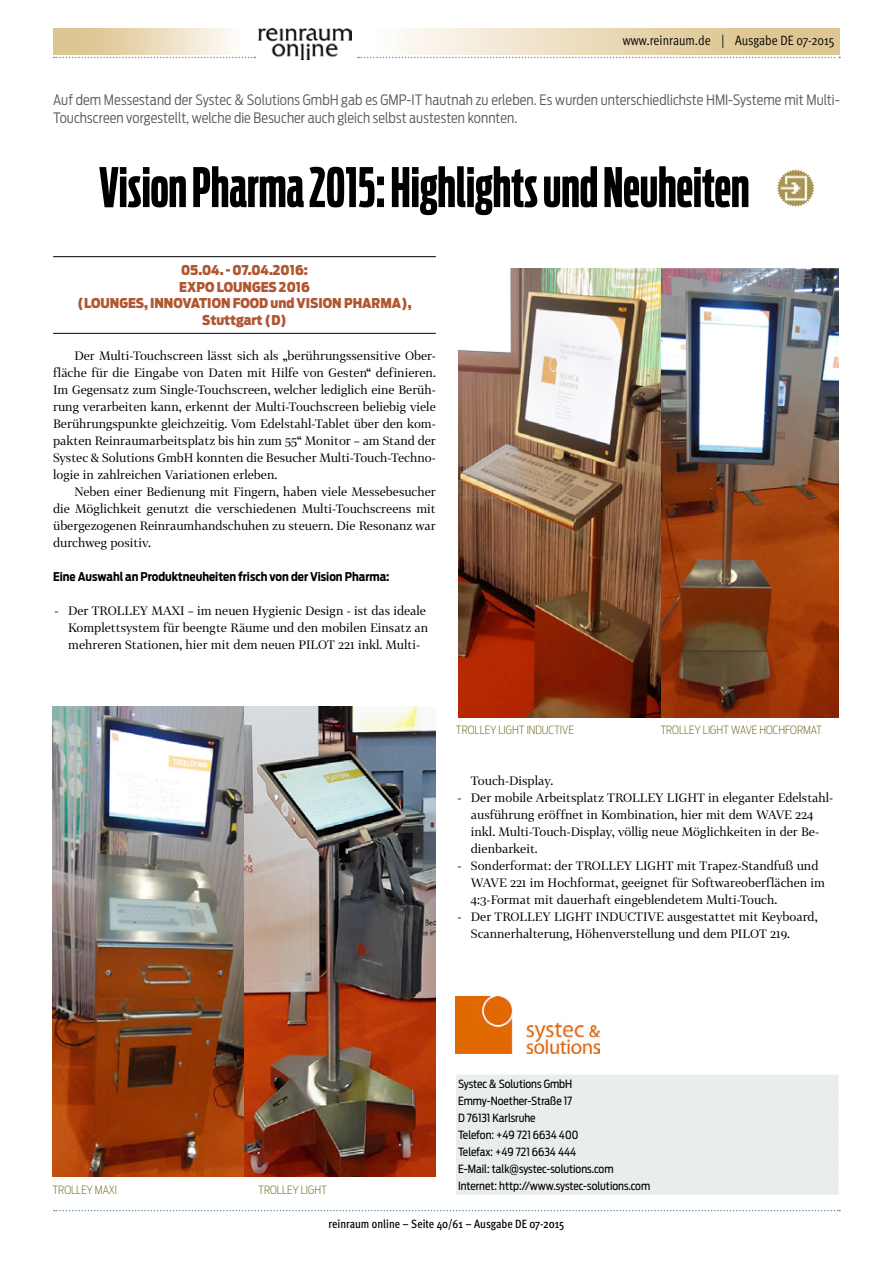
<style>
.page{position:relative;width:893px;height:1263px;background:#fff}
.page>*{position:absolute;margin:0;border:0;box-sizing:border-box;transform-origin:0 0}
.t1{font:700 54px "Antenna Comp";color:#000}
.t2{font:300 14.25px/18px "Antenna Cond";letter-spacing:.005em;color:#57585b}
.t3{font:900 13.5px/16.5px "Antenna Cond";color:#b05630;text-align:center}
.t4{font:13.5px "Meta OT Cond Norm";color:#000}
.t5{font:12px/17px "Tabac G2";color:#000}
.t6{font:700 12px "Antenna Cond";color:#000}
.t7{font:500 condensed 12px "Meta OT";color:#000}
.t8{font:11.25px/17px "Antenna Cond";color:#000}
.t9{font:200 11.25px "Antenna Cond";color:#6b6114}
</style>
<div class="page">
<svg style="left:358px;top:57px;width:482px;height:1px"></svg>
<svg style="left:54px;top:57px;width:201px;height:1px"></svg>
<svg style="left:54px;top:1210px;width:786px;height:1px"></svg>
<img style="left:258px;top:29px;width:94px;height:31px">
<hr style="left:53px;top:256px;width:383px;height:1px;background:#000">
<hr style="left:53px;top:333px;width:383px;height:1px;background:#000">
<div style="left:456px;top:1074px;width:383px;height:18px;background:#e9edee"></div>
<div style="left:456px;top:1091px;width:383px;height:18px;background:#e9edee"></div>
<div style="left:456px;top:1108px;width:383px;height:18px;background:#e9edee"></div>
<div style="left:456px;top:1125px;width:383px;height:18px;background:#e9edee"></div>
<div style="left:456px;top:1143px;width:383px;height:18px;background:#e9edee"></div>
<div style="left:456px;top:1160px;width:383px;height:18px;background:#e9edee"></div>
<div style="left:456px;top:1177px;width:383px;height:18px;background:#e9edee"></div>
<img style="left:456px;top:997px;width:144px;height:57px">
<img style="left:52px;top:707px;width:192px;height:470px">
<img style="left:244px;top:707px;width:192px;height:470px">
<img style="left:660px;top:269px;width:179px;height:448px">
<img style="left:458px;top:269px;width:202px;height:448px">
<img style="left:777px;top:169px;width:38px;height:38px">
<p class="t4" style="left:623px;top:32px;width:213px">www.reinraum.de | Ausgabe DE 07-2015</p>
<p class="t2" style="left:53px;top:91px;width:788px">Auf dem Messestand der Systec &amp; Solutions GmbH gab es GMP-IT hautnah zu erleben. Es wurden unterschiedlichste HMI-Systeme mit Multi-<br>Touchscreen vorgestellt, welche die Besucher auch gleich selbst austesten konnten.</p>
<h1 class="t1" style="left:99px;top:158px;width:652px">Vision Pharma 2015: Highlights und Neuheiten</h1>
<p class="t3" style="left:78px;top:262px;width:336px">05.04. - 07.04.2016:<br>EXPO LOUNGES 2016<br>(LOUNGES, INNOVATION FOOD und VISION PHARMA),<br>Stuttgart (D)</p>
<p class="t5" style="left:53px;top:347px;width:384px;text-align:justify;text-indent:21px">Der Multi-Touchscreen lässt sich als „berührungssensitive Ober&shy;fläche für die Eingabe von Daten mit Hilfe von Gesten“ definieren.<br>Im Gegensatz zum Single-Touchscreen, welcher lediglich eine Berüh&shy;rung verarbeiten kann, erkennt der Multi-Touchscreen beliebig viele Berührungspunkte gleichzeitig. Vom Edelstahl-Tablet über den kom&shy;pakten Reinraumarbeitsplatz bis hin zum 55“ Monitor – am Stand der Systec &amp; Solutions GmbH konnten die Besucher Multi-Touch-Techno&shy;logie in zahlreichen Variationen erleben.</p>
<p class="t5" style="left:53px;top:483px;width:384px;text-align:justify;text-indent:21px">Neben einer Bedienung mit Fingern, haben viele Messebesucher die Möglichkeit genutzt die verschiedenen Multi-Touchscreens mit übergezogenen Reinraumhandschuhen zu steuern. Die Resonanz war durchweg positiv.</p>
<p class="t6" style="left:53px;top:570px;width:338px">Eine Auswahl an Produktneuheiten frisch von der Vision Pharma:</p>
<p class="t5" style="left:68px;top:602px;width:362px;text-indent:-14px">- Der TROLLEY MAXI – im neuen Hygienic Design - ist das ideale<br>Komplettsystem für beengte Räume und den mobilen Einsatz an mehreren Stationen, hier mit dem neuen PILOT 221 inkl. Multi-</p>
<p class="t9" style="left:456px;top:724px;width:120px">TROLLEY LIGHT INDUCTIVE</p>
<p class="t9" style="left:660px;top:724px;width:163px">TROLLEY LIGHT WAVE HOCHFORMAT</p>
<p class="t5" style="left:471px;top:772px;width:84px">Touch-Display.</p>
<p class="t5" style="left:471px;top:789px;width:364px;text-indent:-14px">- Der mobile Arbeitsplatz TROLLEY LIGHT in eleganter Edelstahl&shy;ausführung eröffnet in Kombination, hier mit dem WAVE 224 inkl. Multi-Touch-Display, völlig neue Möglichkeiten in der Be&shy;dienbarkeit.</p>
<p class="t5" style="left:471px;top:857px;width:356px;text-indent:-14px">- Sonderformat: der TROLLEY LIGHT mit Trapez-Standfuß und<br>WAVE 221 im Hochformat, geeignet für Softwareoberflächen im<br>4:3-Format mit dauerhaft eingeblendetem Multi-Touch.</p>
<p class="t5" style="left:471px;top:908px;width:348px;text-indent:-14px">- Der TROLLEY LIGHT INDUCTIVE ausgestattet mit Keyboard,<br>Scannerhalterung, Höhenverstellung und dem PILOT 219.</p>
<p class="t8" style="left:458px;top:1075px;width:157px">Systec &amp; Solutions GmbH<br>Emmy-Noether-Straße 17<br>D 76131 Karlsruhe<br>Telefon: +49 721 6634 400<br>Telefax: +49 721 6634 444<br>E-Mail: talk@systec-solutions.com</p>
<p class="t9" style="left:52px;top:1183px;width:66px">TROLLEY MAXI</p>
<p class="t9" style="left:258px;top:1183px;width:70px">TROLLEY LIGHT</p>
<p class="t8" style="left:458px;top:1177px;width:194px">Internet: http://www.systec-solutions.com</p>
<p class="t7" style="left:329px;top:1216px;width:237px">reinraum online – Seite 40/61 – Ausgabe DE 07-2015</p>
</div>
